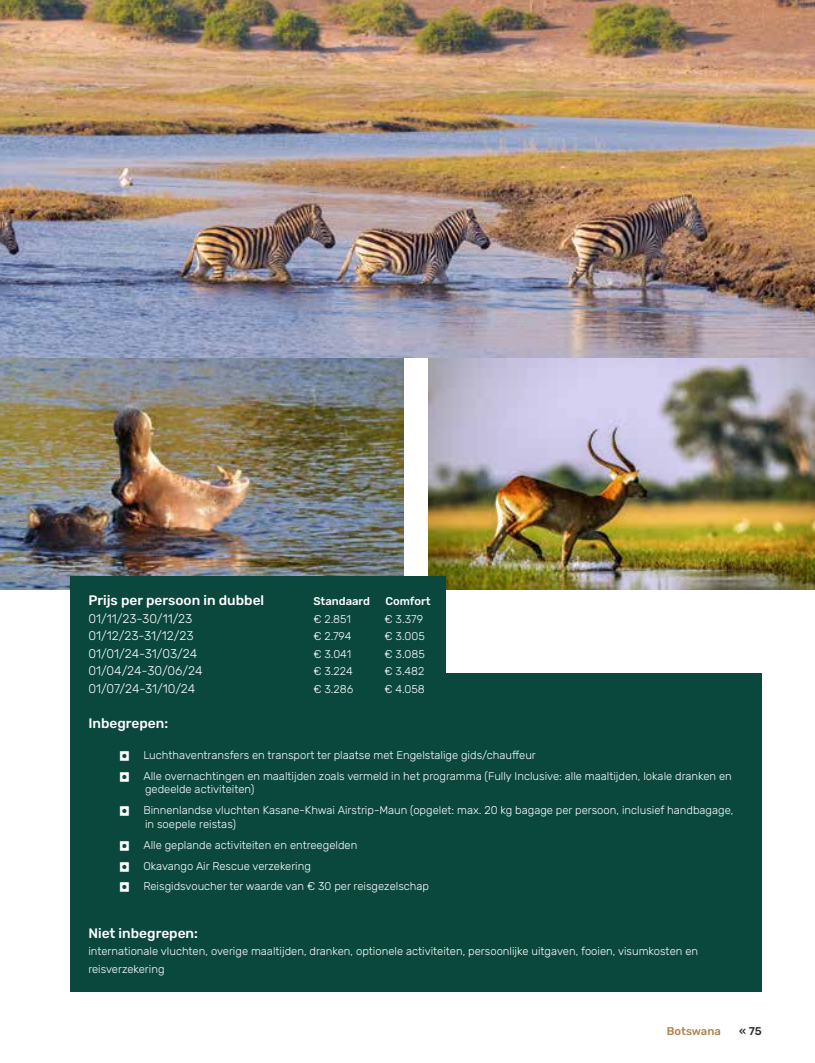
<style>
.page{position:relative;width:815px;height:1063px;background:#fff}
.page>*{position:absolute;margin:0;border:0;box-sizing:border-box;transform-origin:0 0}
.t1{font:500 13.75px "Rubik";color:#fff}
.t2{font:300 12.5px "Rubik";color:#fff}
.t3{font:300 11.25px/20.9px "Rubik";color:#fff}
.t4{font:500 11.25px "Rubik";color:#fff}
.t5{font:500 11.25px "Rubik";color:#b0804a}
.t6{font:500 11.25px "Rubik";color:#292929}
</style>
<div class="page">
<img style="left:0;top:0;width:815px;height:358px">
<img style="left:429px;top:358px;width:386px;height:231px">
<img style="left:0;top:358px;width:404px;height:231px">
<div style="left:71px;top:576px;width:375px;height:416px;background:#0a473d"></div>
<div style="left:71px;top:673px;width:691px;height:319px;background:#0a473d"></div>
<p class="t1" style="left:88px;top:592px;width:177px">Prijs per persoon in dubbel</p>
<p class="t4" style="left:313px;top:595px;width:58px">Standaard</p>
<p class="t4" style="left:386px;top:595px;width:47px">Comfort</p>
<p class="t2" style="left:88px;top:611px;width:106px">01/11/23-30/11/23</p>
<p class="t3" style="left:313px;top:608px;width:39px">€ 2.851</p>
<p class="t3" style="left:384px;top:608px;width:40px">€ 3.379</p>
<p class="t2" style="left:88px;top:629px;width:107px">01/12/23-31/12/23</p>
<p class="t3" style="left:313px;top:626px;width:40px">€ 2.794</p>
<p class="t3" style="left:384px;top:626px;width:42px">€ 3.005</p>
<p class="t2" style="left:88px;top:646px;width:110px">01/01/24-31/03/24</p>
<p class="t3" style="left:313px;top:643px;width:39px">€ 3.041</p>
<p class="t3" style="left:384px;top:643px;width:42px">€ 3.085</p>
<p class="t2" style="left:88px;top:664px;width:116px">01/04/24-30/06/24</p>
<p class="t3" style="left:313px;top:661px;width:41px">€ 3.224</p>
<p class="t3" style="left:384px;top:661px;width:41px">€ 3.482</p>
<p class="t2" style="left:88px;top:681px;width:108px">01/07/24-31/10/24</p>
<p class="t3" style="left:313px;top:678px;width:42px">€ 3.286</p>
<p class="t3" style="left:384px;top:678px;width:42px">€ 4.058</p>
<p class="t1" style="left:88px;top:715px;width:81px">Inbegrepen:</p>
<p class="t3" style="left:143px;top:745px;width:590px">Luchthaventransfers en transport ter plaatse met Engelstalige gids/chauffeur<br>Alle overnachtingen en maaltijden zoals vermeld in het programma (Fully Inclusive: alle maaltijden, lokale dranken en</p>
<p class="t3" style="left:143px;top:779px;width:592px">gedeelde activiteiten)<br>Binnenlandse vluchten Kasane-Khwai Airstrip-Maun (opgelet: max. 20 kg bagage per persoon, inclusief handbagage,</p>
<p class="t3" style="left:143px;top:814px;width:287px">in soepele reistas)<br>Alle geplande activiteiten en entreegelden<br>Okavango Air Rescue verzekering<br>Reisgidsvoucher ter waarde van € 30 per reisgezelschap</p>
<p class="t1" style="left:88px;top:925px;width:111px">Niet inbegrepen:</p>
<p class="t3" style="left:88px;top:943px;width:611px;line-height:17.5px">internationale vluchten, overige maaltijden, dranken, optionele activiteiten, persoonlijke uitgaven, fooien, visumkosten en reisverzekering</p>
<p class="t5" style="left:667px;top:1025px;width:55px">Botswana</p>
<p class="t6" style="left:739px;top:1025px;width:24px">« 75</p>
</div>
